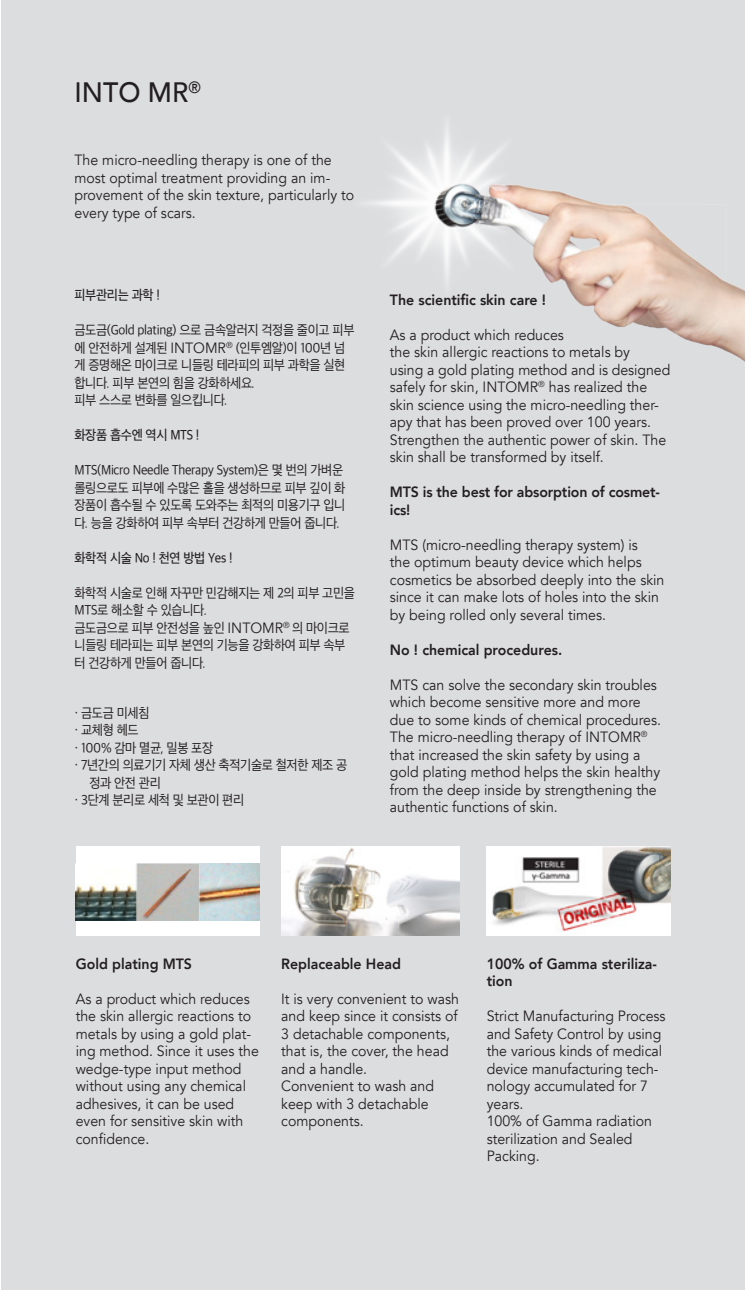
<style>
.page{position:relative;width:745px;height:1290px;background:#fff}
.page>*{position:absolute;margin:0;border:0;box-sizing:border-box;transform-origin:0 0}
.t1{font:500 28px "Avenir";color:#231f20;scale:.95 1}
.Basic_en{font:14.88px/17.5px "Avenir";color:#231f20;scale:.95 1}
.H2_en{font:800 14.88px/17.5px "Avenir";color:#231f20;scale:.95 1}
.t2{font:14px/17.5px "Apple SD Gothic Neo";letter-spacing:-.025em;color:#231f20;scale:.92 1}
.H2_kr{font:500 14px "Apple SD Gothic Neo";letter-spacing:-.025em;color:#231f20;scale:.92 1}
.s1{font-family:"Avenir";font-size:14.88px}
</style>
<div class="page">
<div style="left:2px;top:0;width:742px;height:1290px;background:#dcdddf"></div>
<div style="left:76px;top:846px;width:183px;height:89px;background:#fff"></div>
<img style="left:76px;top:863px;width:183px;height:58px">
<img style="left:486px;top:846px;width:184px;height:89px">
<img style="left:281px;top:846px;width:178px;height:89px">
<img style="left:368px;top:126px;width:376px;height:235px">
<h1 class="t1" style="left:74px;top:68px;width:134px">INTO MR<sup>®</sup></h1>
<p class="Basic_en" style="left:74px;top:152px;width:296px">The micro-needling therapy is one of the most optimal treatment providing an im&shy;provement of the skin texture, particularly to every type of scars.</p>
<p class="H2_kr" style="left:74px;top:288px;width:94px">피부관리는 과학 !</p>
<p class="t2" style="left:74px;top:322px;width:306px">금도금(Gold plating) 으로 금속알러지 걱정을 줄이고 피부 에 안전하게 설계된 <span class="s1">INTOMR</span><sup>®</sup> (인투엠알)이 100년 넘 게 증명해온 마이크로 니들링 테라피의 피부 과학을 실현 합니다. 피부 본연의 힘을 강화하세요.</p>
<p class="t2" style="left:74px;top:392px;width:168px">피부 스스로 변화를 일으킵니다.</p>
<p class="H2_kr" style="left:74px;top:428px;width:137px">화장품 흡수엔 역시 MTS !</p>
<p class="t2" style="left:74px;top:462px;width:296px">MTS(Micro Needle Therapy System)은 몇 번의 가벼운 롤링으로도 피부에 수많은 홀을 생성하므로 피부 깊이 화 장품이 흡수될 수 있도록 도와주는 최적의 미용기구 입니 다. 능을 강화하여 피부 속부터 건강하게 만들어 줍니다.</p>
<p class="H2_kr" style="left:74px;top:550px;width:173px">화학적 시술 No ! 천연 방법 Yes !</p>
<p class="t2" style="left:74px;top:585px;width:306px">화학적 시술로 인해 자꾸만 민감해지는 제 2의 피부 고민을<br>MTS로 해소할 수 있습니다.</p>
<p class="t2" style="left:74px;top:620px;width:300px">금도금으로 피부 안전성을 높인 <span class="s1">INTOMR</span><sup>®</sup> 의 마이크로 니들링 테라피는 피부 본연의 기능을 강화하여 피부 속부 터 건강하게 만들어 줍니다.</p>
<p class="t2" style="left:74px;top:704px;width:83px">· 금도금 미세침</p>
<p class="t2" style="left:74px;top:722px;width:71px">· 교체형 헤드</p>
<p class="t2" style="left:74px;top:739px;width:152px">· 100% 감마 멸균, 밀봉 포장</p>
<p class="t2" style="left:89px;top:757px;width:281px;text-indent:-15px">· 7년간의 의료기기 자체 생산 축적기술로 철저한 제조 공 정과 안전 관리</p>
<p class="t2" style="left:74px;top:792px;width:186px">· 3단계 분리로 세척 및 보관이 편리</p>
<p class="H2_en" style="left:389px;top:291px;width:166px">The scientific skin care !</p>
<p class="Basic_en" style="left:389px;top:326px;width:184px">As a product which reduces</p>
<p class="Basic_en" style="left:389px;top:343px;width:254px">the skin allergic reactions to metals by</p>
<p class="Basic_en" style="left:389px;top:361px;width:296px">using a gold plating method and is designed safely for skin, INTOMR<sup>®</sup> has realized the skin science using the micro-needling ther&shy;apy that has been proved over 100 years.<br>Strengthen the authentic power of skin. The skin shall be transformed by itself.</p>
<p class="H2_en" style="left:389px;top:483px;width:286px">MTS is the best for absorption of cosmet&shy;ics!</p>
<p class="Basic_en" style="left:389px;top:536px;width:290px">MTS (micro-needling therapy system) is<br>the optimum beauty device which helps cosmetics be absorbed deeply into the skin since it can make lots of holes into the skin by being rolled only several times.</p>
<p class="H2_en" style="left:389px;top:641px;width:183px">No ! chemical procedures.</p>
<p class="Basic_en" style="left:389px;top:676px;width:287px">MTS can solve the secondary skin troubles which become sensitive more and more due to some kinds of chemical procedures.<br>The micro-needling therapy of INTOMR<sup>® </sup>that increased the skin safety by using a gold plating method helps the skin healthy from the deep inside by strengthening the authentic functions of skin.</p>
<p class="H2_en" style="left:76px;top:955px;width:124px">Gold plating MTS</p>
<p class="Basic_en" style="left:76px;top:990px;width:194px">As a product which reduces the skin allergic reactions to metals by using a gold plat&shy;ing method. Since it uses the wedge-type input method without using any chemical adhesives, it can be used even for sensitive skin with confidence.</p>
<p class="H2_en" style="left:281px;top:955px;width:127px">Replaceable Head</p>
<p class="Basic_en" style="left:281px;top:990px;width:188px">It is very convenient to wash and keep since it consists of<br>3 detachable components, that is, the cover, the head and a handle.</p>
<p class="Basic_en" style="left:281px;top:1077px;width:162px">Convenient to wash and keep with 3 detachable components.</p>
<p class="H2_en" style="left:486px;top:955px;width:181px">100% of Gamma steriliza&shy;tion</p>
<p class="Basic_en" style="left:486px;top:1007px;width:190px">Strict Manufacturing Process and Safety Control by using the various kinds of medical device manufacturing tech&shy;nology accumulated for 7 years.</p>
<p class="Basic_en" style="left:486px;top:1112px;width:175px">100% of Gamma radiation sterilization and Sealed</p>
<p class="Basic_en" style="left:486px;top:1147px;width:57px">Packing.</p>
</div>
